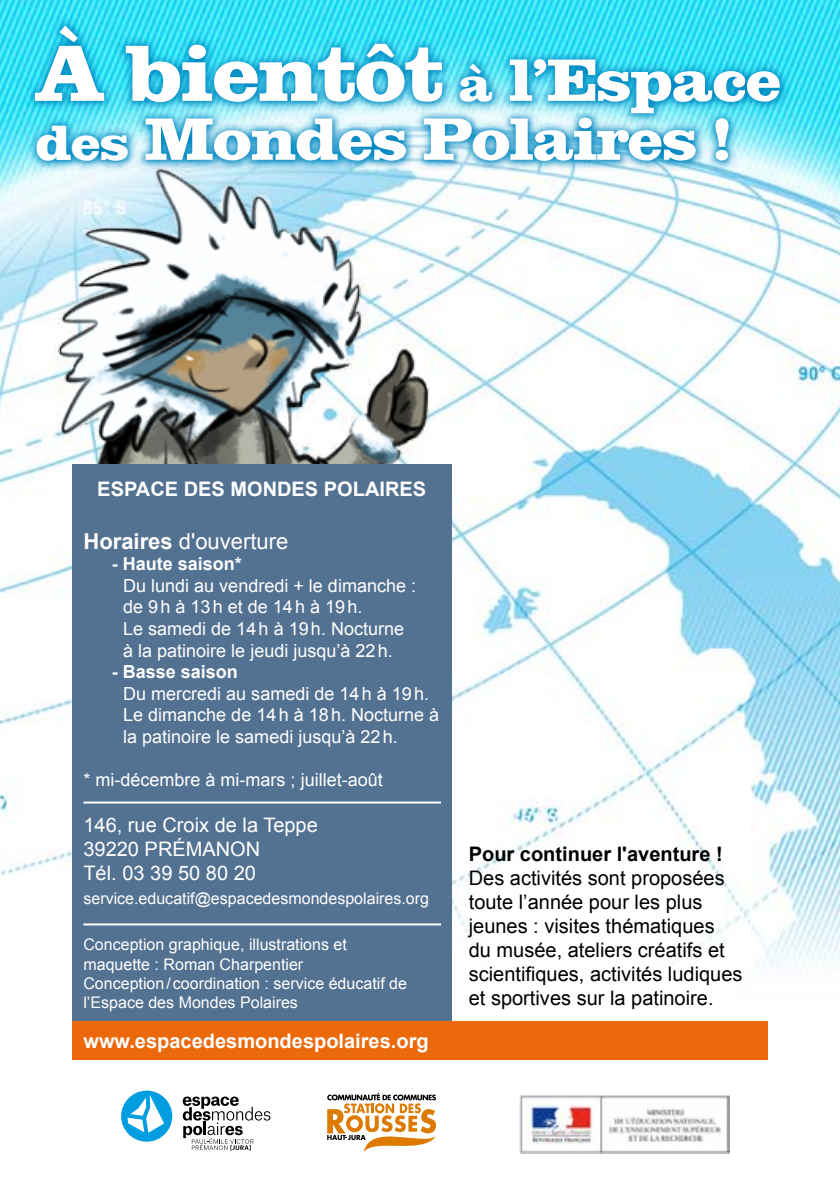
<style>
.page{position:relative;width:840px;height:1191px;background:#fff}
.page>*{position:absolute;margin:0;border:0;box-sizing:border-box;transform-origin:0 0}
.t1{font:76.4px "Clarendon";color:#fff}
.t2{font:57.2px "Clarendon";color:#fff}
.t3{font:22px "Arial";color:#fff}
.t4{font:20px/24px "Arial";color:#000}
.t5{font:700 20px "Arial";color:#fff}
.t6{font:20px/24px "Arial";color:#fff}
.t7{font:700 20px "Arial";color:#000}
.t8{font:18px/21.6px "Arial";color:#fff}
.t9{font:700 18px "Arial";color:#fff}
.t10{font:16px/19.2px "Arial";color:#fff}
.s1{font-size:47.8px}
.s2{font-size:57.2px}
.s3{font-weight:700}
</style>
<div class="page">
<img style="left:0;top:0;width:839px;height:1154px">
<img style="left:44px;top:171px;width:433px;height:293px">
<svg style="left:25px;top:14px;width:764px;height:157px;background:#44c2e2"></svg>
<svg style="left:183px;top:1096px;width:87px;height:54px"></svg>
<div style="left:121px;top:1090px;width:51px;height:51px;background:#009ee0;border-radius:50%"></div>
<svg style="left:127px;top:1094px;width:37px;height:38px"></svg>
<svg style="left:327px;top:1092px;width:109px;height:61px"></svg>
<div style="left:72px;top:464px;width:379px;height:576px;background:#537190"></div>
<hr style="left:83px;top:801px;width:358px;height:2px;background:#fff">
<hr style="left:83px;top:923px;width:358px;height:2px;background:#fff">
<div style="left:72px;top:1021px;width:695px;height:39px;background:#eb690b"></div>
<img style="left:519px;top:1094px;width:210px;height:59px">
<h1 class="t1" style="left:36px;top:25px;width:745px">À bientôt <span class="s1">à</span> <span class="s2">l’Espace</span></h1>
<h2 class="t2" style="left:36px;top:103px;width:695px"><span class="s1">des</span> Mondes Polaires !</h2>
<p class="t5" style="left:97px;top:475px;width:330px">ESPACE DES MONDES POLAIRES</p>
<p class="t3" style="left:83px;top:526px;width:206px"><span class="s3">Horaires</span> d'ouverture</p>
<p class="t9" style="left:112px;top:552px;width:132px">- Haute saison*</p>
<p class="t8" style="left:123px;top:575px;width:294px">Du lundi au vendredi + le dimanche : de 9h à 13h et de 14h à 19h.<br>Le samedi de 14h à 19h. Nocturne à la patinoire le jeudi jusqu’à 22h.</p>
<p class="t9" style="left:112px;top:660px;width:128px">- Basse saison</p>
<p class="t8" style="left:123px;top:683px;width:317px">Du mercredi au samedi de 14h à 19h.<br>Le dimanche de 14h à 18h. Nocturne à la patinoire le samedi jusqu’à 22h.</p>
<p class="t8" style="left:83px;top:769px;width:301px">* mi-décembre à mi-mars ; juillet-août</p>
<p class="t6" style="left:83px;top:813px;width:236px">146, rue Croix de la Teppe<br>39220 PRÉMANON<br>Tél. 03 39 50 80 20</p>
<p class="t10" style="left:83px;top:888px;width:347px">service.educatif@espacedesmondespolaires.org</p>
<p class="t10" style="left:83px;top:935px;width:325px">Conception graphique, illustrations et maquette : Roman Charpentier Conception/coordination : service éducatif de l’Espace des Mondes Polaires</p>
<p class="t5" style="left:83px;top:1027px;width:346px">www.espacedesmondespolaires.org</p>
<p class="t7" style="left:468px;top:840px;width:255px">Pour continuer l'aventure !</p>
<p class="t4" style="left:468px;top:866px;width:275px">Des activités sont proposées toute l’année pour les plus jeunes : visites thématiques<br>du musée, ateliers créatifs et scientifiques, activités ludiques et sportives sur la patinoire.</p>
</div>
